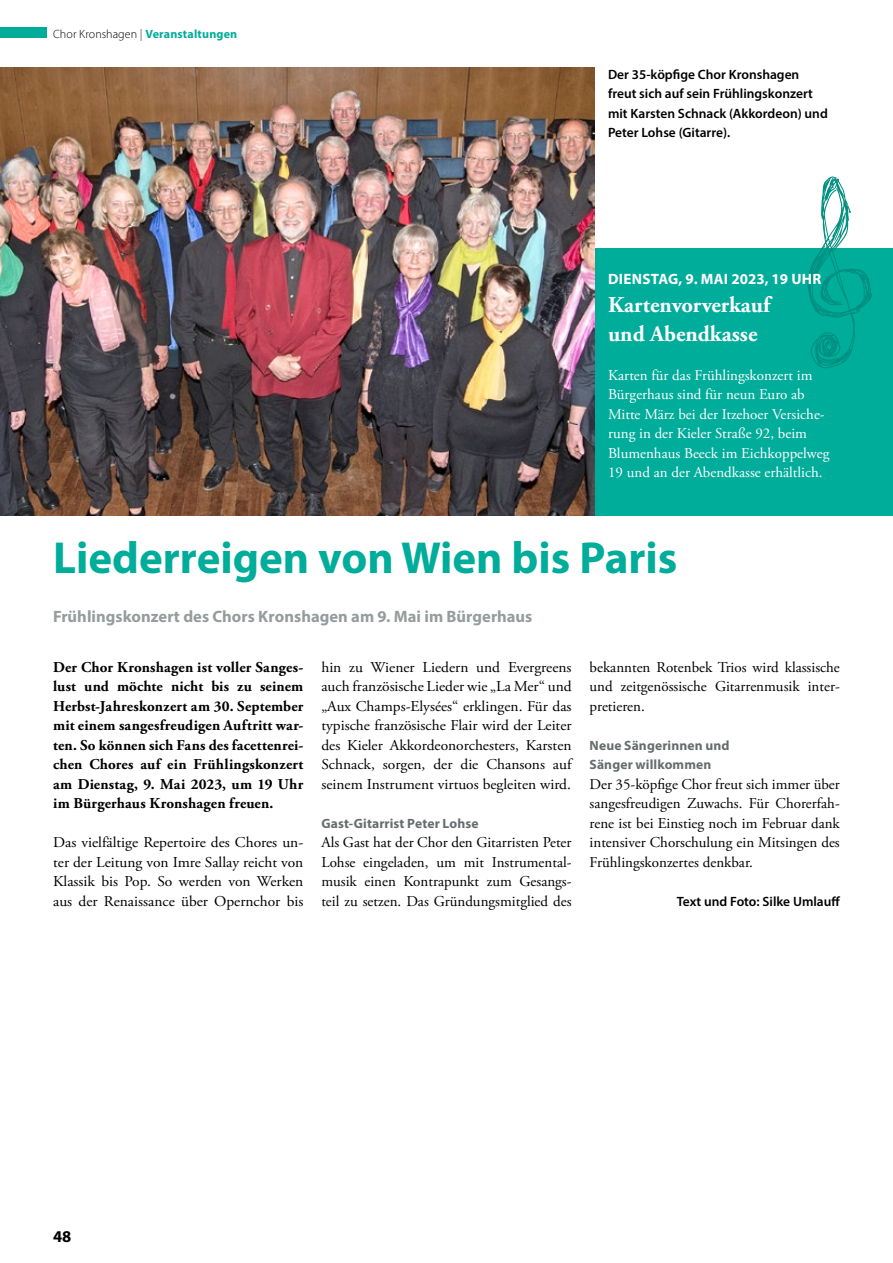
<style>
.page{position:relative;width:893px;height:1263px;background:#fff}
.page>*{position:absolute;margin:0;border:0;box-sizing:border-box;transform-origin:0 0}
.t1{font:700 45px "Myriad Pro";color:#00ac9a}
.t2{font:700 22.5px/28.5px "Adobe Garamond Pro";color:#fff}
.t3{font:700 16.5px "Myriad Pro";color:#969c9d}
.t4{font:700 16.5px "Myriad Pro";color:#000}
.t5{font:15px/19.5px "Adobe Garamond Pro";color:#000;text-align:justify}
.t6{font:700 15px/19.5px "Adobe Garamond Pro";letter-spacing:.01em;color:#000;text-align:justify}
.t7{font:15px/19.5px "Adobe Garamond Pro";color:#fff}
.t8{font:700 15px "Myriad Pro";letter-spacing:.02em;color:#fff}
.t9{font:600 13.5px/19.5px "Myriad Pro";color:#000}
.t10{font:700 13.5px/19.5px "Myriad Pro";letter-spacing:.01em;color:#676d6e}
.t11{font:700 12px "Myriad Pro";letter-spacing:.015em;color:#00ac9a}
.s1{font-weight:300;color:#000}
.s2{font-weight:400;color:#707172}
</style>
<div class="page">
<div style="left:0;top:28px;width:47px;height:10px;background:#00ac9a"></div>
<div style="left:581px;top:248px;width:312px;height:268px;background:#00ac9a"></div>
<img style="left:0;top:67px;width:594px;height:449px">
<svg style="left:808px;top:177px;width:64px;height:191px"></svg>
<p class="t11" style="left:53px;top:26px;width:186px"><span class="s1">Chor Kronshagen</span> <span class="s2">|</span> Veranstaltungen</p>
<p class="t9" style="left:608px;top:64px;width:221px">Der 35-köpfige Chor Kronshagen freut sich auf sein Frühlingskonzert mit Karsten Schnack (Akkordeon) und<br>Peter Lohse (Gitarre).</p>
<p class="t8" style="left:608px;top:269px;width:215px">DIENSTAG, 9. MAI 2023, 19 UHR</p>
<h2 class="t2" style="left:608px;top:291px;width:164px">Kartenvorverkauf und Abendkasse</h2>
<p class="t7" style="left:608px;top:366px;width:223px">Karten für das Frühlingskonzert im Bürgerhaus sind für neun Euro ab Mitte März bei der Itzehoer Versiche&shy;rung in der Kieler Straße 92, beim Blumenhaus Beeck im Eichkoppelweg 19 und an der Abendkasse erhältlich.</p>
<h1 class="t1" style="left:53px;top:528px;width:626px">Liederreigen von Wien bis Paris</h1>
<p class="t3" style="left:53px;top:606px;width:481px">Frühlingskonzert des Chors Kronshagen am 9. Mai im Bürgerhaus</p>
<p class="t6" style="left:53px;top:657px;width:252px">Der Chor Kronshagen ist voller Sanges&shy;lust und möchte nicht bis zu seinem Herbst-Jahreskonzert am 30. September mit einem sangesfreudigen Auftritt war&shy;ten. So können sich Fans des facettenrei&shy;chen Chores auf ein Frühlingskonzert am Dienstag, 9. Mai 2023, um 19 Uhr im Bürgerhaus Kronshagen freuen.</p>
<p class="t5" style="left:53px;top:833px;width:252px">Das vielfältige Repertoire des Chores un&shy;ter der Leitung von Imre Sallay reicht von Klassik bis Pop. So werden von Werken aus der Renaissance über Opernchor bis</p>
<p class="t5" style="left:321px;top:658px;width:252px">hin zu Wiener Liedern und Evergreens auch französische Lieder wie „La Mer“ und „Aux Champs-Elysées“ erklingen. Für das typische französische Flair wird der Leiter des Kieler Akkordeonorchesters, Karsten Schnack, sorgen, der die Chansons auf seinem Instrument virtuos begleiten wird.</p>
<p class="t10" style="left:321px;top:813px;width:159px">Gast-Gitarrist Peter Lohse</p>
<p class="t5" style="left:321px;top:833px;width:252px">Als Gast hat der Chor den Gitarristen Peter Lohse eingeladen, um mit Instrumental&shy;musik einen Kontrapunkt zum Gesangs&shy;teil zu setzen. Das Gründungsmitglied des</p>
<p class="t5" style="left:590px;top:658px;width:252px">bekannten Rotenbek Trios wird klassische und zeitgenössische Gitarrenmusik inter&shy;pretieren.</p>
<p class="t10" style="left:590px;top:735px;width:141px">Neue Sängerinnen und<br>Sänger willkommen</p>
<p class="t5" style="left:590px;top:775px;width:252px">Der 35-köpfige Chor freut sich immer über sangesfreudigen Zuwachs. Für Chorerfah&shy;rene ist bei Einstieg noch im Februar dank intensiver Chorschulung ein Mitsingen des Frühlingskonzertes denkbar.</p>
<p class="t9" style="left:677px;top:891px;width:165px">Text und Foto: Silke Umlauff</p>
<p class="t4" style="left:53px;top:1226px;width:20px">48</p>
</div>
